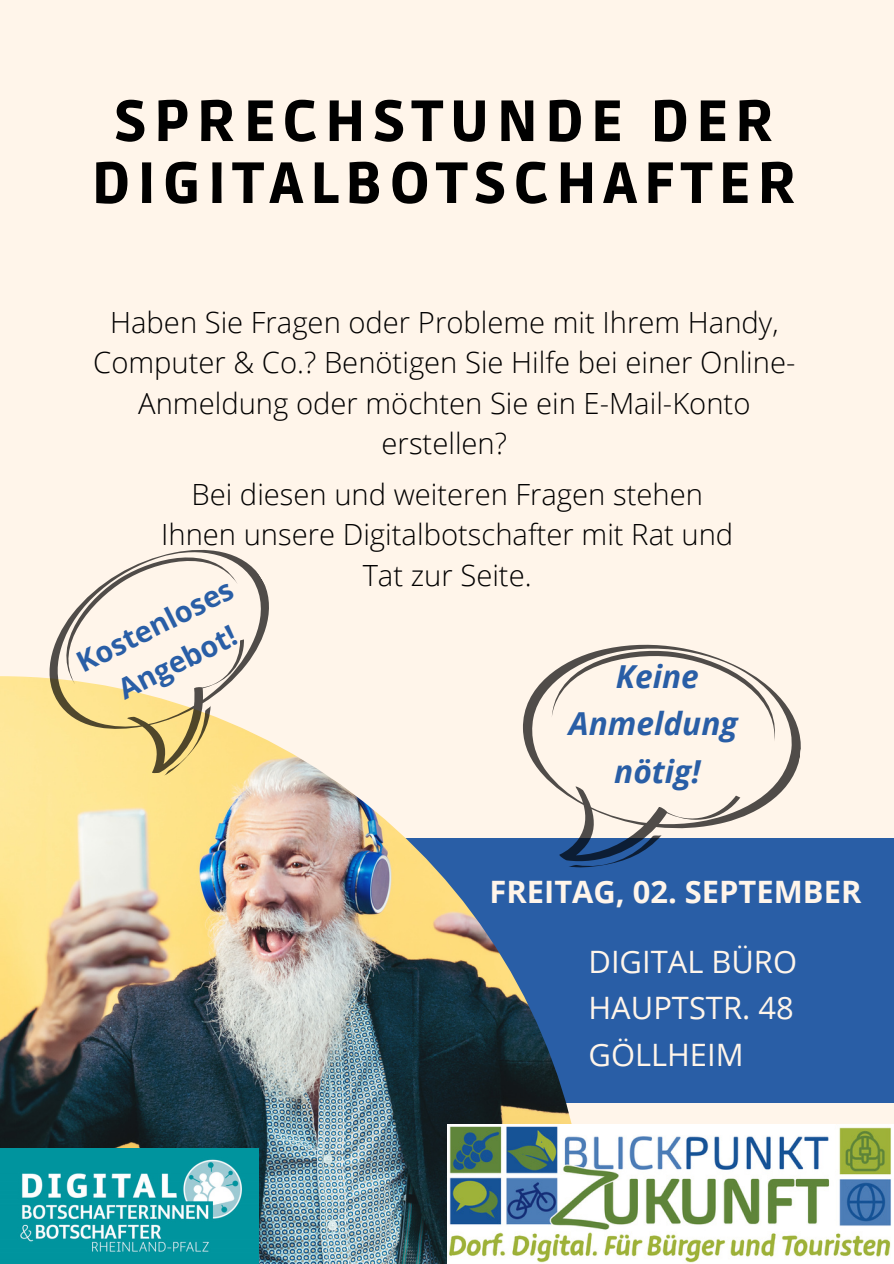
<style>
.page{position:relative;width:894px;height:1264px;background:#fff}
.page>*{position:absolute;margin:0;border:0;box-sizing:border-box;transform-origin:0 0}
.t1{font:900 57.75px/61.9px "Ruda";letter-spacing:.12em;color:#000;text-align:center}
.t2{font:italic 700 31.65px/47.2px "Open Sans";color:#295ea6;text-align:center}
.t3{font:30.9px/46.2px "Open Sans";color:#fff5ea;text-align:justify}
.t4{font:700 30.9px "Open Sans";color:#fff5ea}
.t5{font:300 29.25px/40.5px "Open Sans";color:#000;text-align:center}
.t6{font:700 28.65px/42.8px "Open Sans";color:#295ea6;text-align:center}
</style>
<div class="page">
<div style="left:0;top:0;width:893px;height:1263px;background:#fff5ea"></div>
<div style="left:323px;top:837px;width:570px;height:265px;background:#295ea6"></div>
<img style="left:0;top:676px;width:587px;height:587px">
<img style="left:0;top:1148px;width:258px;height:115px">
<img style="left:447px;top:1124px;width:446px;height:139px">
<svg style="left:12px;top:557px;width:308px;height:244px"></svg>
<svg style="left:40px;top:549px;width:198px;height:135px"></svg>
<svg style="left:145px;top:705px;width:84px;height:71px;background:#dbc479"></svg>
<svg style="left:504px;top:673px;width:306px;height:211px"></svg>
<svg style="left:551px;top:644px;width:231px;height:98px"></svg>
<svg style="left:567px;top:825px;width:94px;height:51px"></svg>
<h1 class="t1" style="left:91px;top:92px;width:707px">SPRECHSTUNDE DER<br>DIGITALBOTSCHAFTER</h1>
<p class="t5" style="left:93px;top:301px;width:703px">Haben Sie Fragen oder Probleme mit Ihrem Handy, Computer &amp; Co.? Benötigen Sie Hilfe bei einer Online-Anmeldung oder möchten Sie ein E-Mail-Konto erstellen?</p>
<p class="t5" style="left:161px;top:473px;width:573px">Bei diesen und weiteren Fragen stehen<br>Ihnen unsere Digitalbotschafter mit Rat und<br>Tat zur Seite.</p>
<p class="t6" style="left:69px;top:644px;width:173px;rotate:-27deg">Kostenloses<br>Angebot!</p>
<p class="t2" style="left:568px;top:652px;width:170px">Keine<br>Anmeldung nötig!</p>
<p class="t4" style="left:489px;top:869px;width:373px">FREITAG, 02. SEPTEMBER</p>
<p class="t3" style="left:588px;top:938px;width:210px">DIGITAL BÜRO HAUPTSTR. 48<br>GÖLLHEIM</p>
</div>
